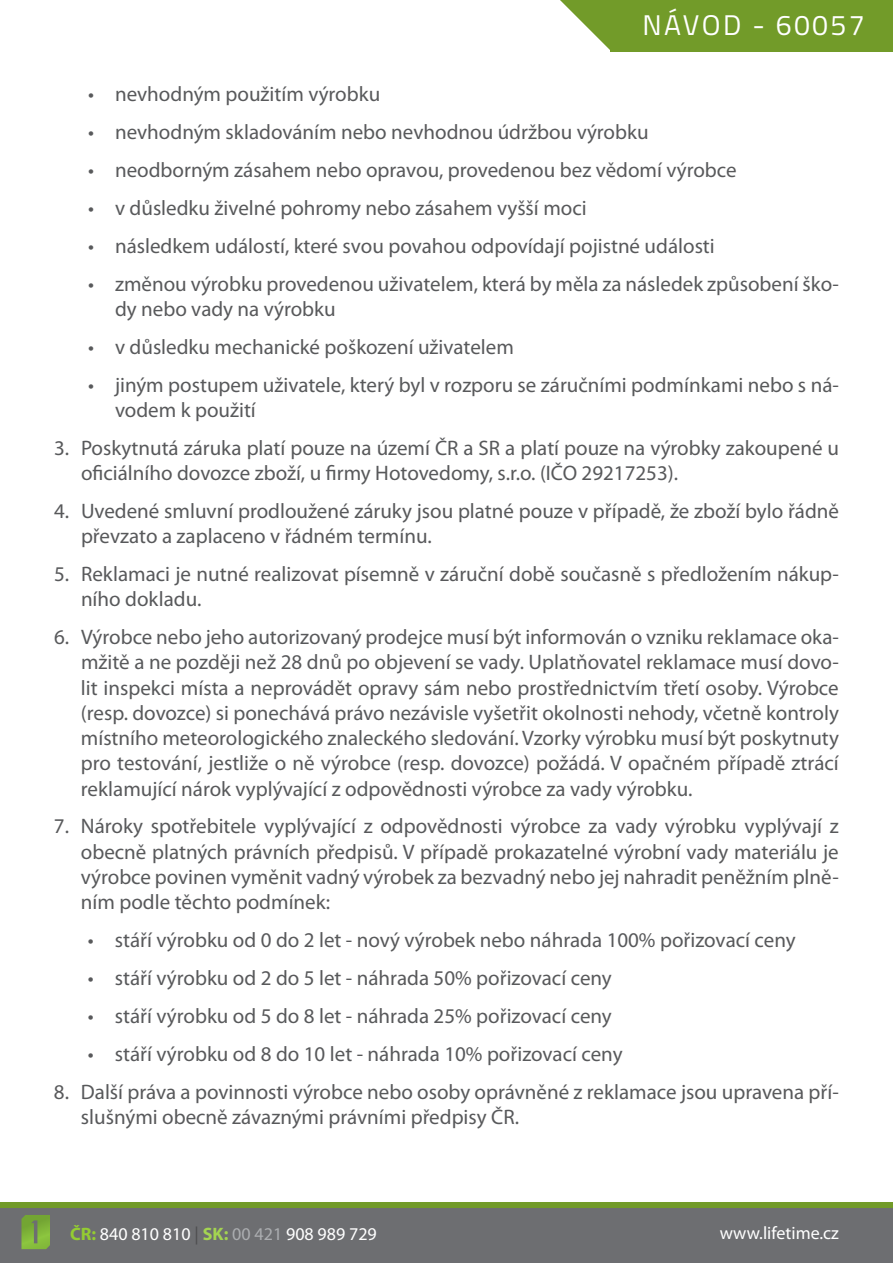
<style>
.page{position:relative;width:893px;height:1263px;background:#fff}
.page>*{position:absolute;margin:0;border:0;box-sizing:border-box;transform-origin:0 0}
.t1{font:28.5px "Titillium";letter-spacing:.08em;color:#fff}
.t2{font:21px/25.2px "Myriad Pro";color:#58595b}
.t3{font:18px "Myriad Pro";color:#fff}
.s1{font-weight:700;color:#94cc32}
.s2{color:#4d4d4f}
.s3{font-weight:700;color:#a4d451}
.s4{color:#abadb0}
</style>
<div class="page">
<div style="left:0;top:1207px;width:893px;height:56px;background:#6d6e71"></div>
<svg style="left:21px;top:1215px;width:29px;height:34px"></svg>
<div style="left:0;top:1202px;width:893px;height:6px;background:#729b29"></div>
<svg style="left:560px;top:0;width:51px;height:51px"></svg>
<div style="left:611px;top:0;width:282px;height:51px;background:#729b29"></div>
<h1 class="t1" style="left:642px;top:5px;width:224px">NÁVOD - 60057</h1>
<p class="t2" style="left:88px;top:81px;width:294px">• nevhodným použitím výrobku</p>
<p class="t2" style="left:88px;top:119px;width:562px">• nevhodným skladováním nebo nevhodnou údržbou výrobku</p>
<p class="t2" style="left:88px;top:157px;width:650px">• neodborným zásahem nebo opravou, provedenou bez vědomí výrobce</p>
<p class="t2" style="left:88px;top:195px;width:500px">• v důsledku živelné pohromy nebo zásahem vyšší moci</p>
<p class="t2" style="left:88px;top:233px;width:628px">• následkem událostí, které svou povahou odpovídají pojistné události</p>
<p class="t2" style="left:115px;top:271px;width:725px;text-indent:-27px">• změnou výrobku provedenou uživatelem, která by měla za následek způsobení ško&shy;dy nebo vady na výrobku</p>
<p class="t2" style="left:88px;top:334px;width:427px">• v důsledku mechanické poškození uživatelem</p>
<p class="t2" style="left:115px;top:372px;width:725px;text-indent:-27px">• jiným postupem uživatele, který byl v rozporu se záručními podmínkami nebo s ná&shy;vodem k použití</p>
<p class="t2" style="left:81px;top:435px;width:760px;text-indent:-27px">3. Poskytnutá záruka platí pouze na území ČR a SR a platí pouze na výrobky zakoupené u oficiálního dovozce zboží, u firmy Hotovedomy, s.r.o. (IČO 29217253).</p>
<p class="t2" style="left:81px;top:498px;width:759px;text-indent:-27px">4. Uvedené smluvní prodloužené záruky jsou platné pouze v případě, že zboží bylo řádně převzato a zaplaceno v řádném termínu.</p>
<p class="t2" style="left:81px;top:561px;width:759px;text-indent:-27px">5. Reklamaci je nutné realizovat písemně v záruční době současně s předložením nákup&shy;ního dokladu.</p>
<p class="t2" style="left:81px;top:624px;width:760px;text-align:justify;text-indent:-27px">6. Výrobce nebo jeho autorizovaný prodejce musí být informován o vzniku reklamace oka&shy;mžitě a ne později než 28 dnů po objevení se vady. Uplatňovatel reklamace musí dovo&shy;lit inspekci místa a neprovádět opravy sám nebo prostřednictvím třetí osoby. Výrobce (resp. dovozce) si ponechává právo nezávisle vyšetřit okolnosti nehody, včetně kontroly místního meteorologického znaleckého sledování. Vzorky výrobku musí být poskytnuty pro testování, jestliže o ně výrobce (resp. dovozce) požádá. V opačném případě ztrácí reklamující nárok vyplývající z odpovědnosti výrobce za vady výrobku.</p>
<p class="t2" style="left:81px;top:813px;width:759px;text-align:justify;text-indent:-27px">7. Nároky spotřebitele vyplývající z odpovědnosti výrobce za vady výrobku vyplývají z obecně platných právních předpisů. V případě prokazatelné výrobní vady materiálu je výrobce povinen vyměnit vadný výrobek za bezvadný nebo jej nahradit peněžním plně&shy;ním podle těchto podmínek:</p>
<p class="t2" style="left:88px;top:927px;width:709px">• stáří výrobku od 0 do 2 let - nový výrobek nebo náhrada 100% pořizovací ceny</p>
<p class="t2" style="left:88px;top:965px;width:525px">• stáří výrobku od 2 do 5 let - náhrada 50% pořizovací ceny</p>
<p class="t2" style="left:88px;top:1003px;width:525px">• stáří výrobku od 5 do 8 let - náhrada 25% pořizovací ceny</p>
<p class="t2" style="left:88px;top:1041px;width:536px">• stáří výrobku od 8 do 10 let - náhrada 10% pořizovací ceny</p>
<p class="t2" style="left:81px;top:1079px;width:759px;text-indent:-27px">8. Další práva a povinnosti výrobce nebo osoby oprávněné z reklamace jsou upravena pří&shy;slušnými obecně závaznými právními předpisy ČR.</p>
<p class="t3" style="left:70px;top:1223px;width:308px"><span class="s1">ČR:</span> 840 810 810 <span class="s2">|</span> <span class="s3">SK:</span> <span class="s4">00 421</span> 908 989 729</p>
<p class="t3" style="left:720px;top:1222px;width:121px">www.lifetime.cz</p>
</div>
